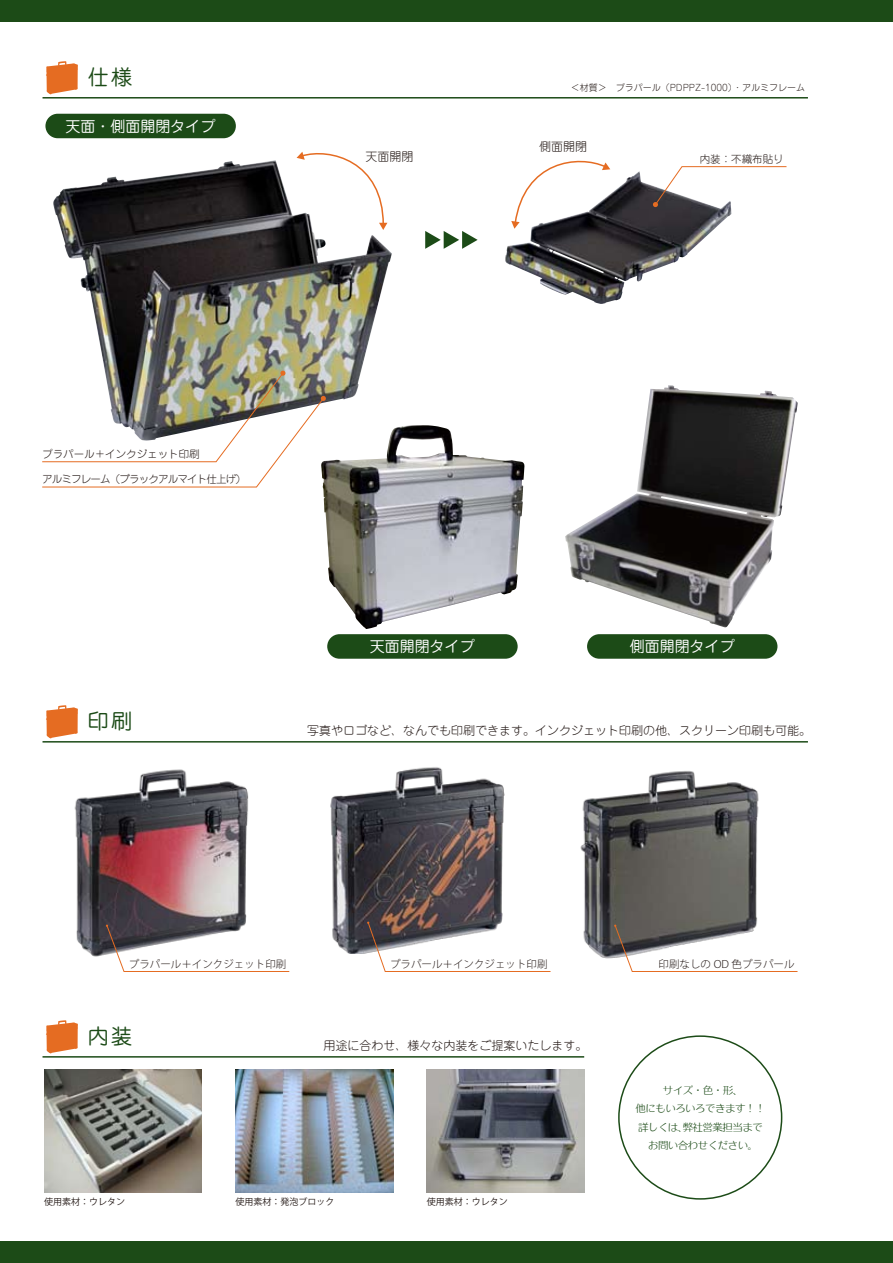
<style>
.page{position:relative;width:893px;height:1263px;background:#fff}
.page>*{position:absolute;margin:0;border:0;box-sizing:border-box;transform-origin:0 0}
.t1{font:21px "Jun 201 Pro";color:#1c4b17}
.t2{font:15px "Jun 201 Pro";color:#fff}
.t3{font:300 12px "Jun 101 Pro";color:#231815}
.t4{font:10.5px/18.3px "sbaim";letter-spacing:-.05em;color:#1c4b17;text-align:center}
.t5{font:300 10.5px "Koz Go Pro";color:#231815}
.t6{font:300 10.5px "Jun 101 Pro";letter-spacing:-.08em;color:#231815}
.t7{font:300 10.5px "Jun 101 Pro";color:#231815}
.t8{font:300 10.5px "Jun 101 Pro";letter-spacing:-.04em;color:#231815}
.t9{font:300 9px "Jun 101 Pro";color:#231815}
.t10{font:9px "Koz Go Pro";color:#231815}
</style>
<div class="page">
<div style="left:0;top:0;width:893px;height:21px;background:#1c4b17"></div>
<div style="left:0;top:1241px;width:893px;height:22px;background:#1c4b17"></div>
<img style="left:427px;top:1069px;width:157px;height:123px">
<img style="left:53px;top:160px;width:339px;height:243px">
<svg style="left:297px;top:151px;width:90px;height:79px"></svg>
<img style="left:42px;top:370px;width:284px;height:118px">
<img style="left:74px;top:769px;width:175px;height:188px">
<svg style="left:106px;top:924px;width:184px;height:48px"></svg>
<img style="left:580px;top:771px;width:179px;height:188px">
<svg style="left:614px;top:924px;width:184px;height:48px"></svg>
<img style="left:330px;top:767px;width:175px;height:187px">
<svg style="left:367px;top:921px;width:184px;height:51px"></svg>
<img style="left:44px;top:1069px;width:158px;height:123px">
<svg style="left:46px;top:61px;width:32px;height:33px"></svg>
<img style="left:235px;top:1069px;width:158px;height:123px">
<img style="left:321px;top:425px;width:204px;height:204px">
<img style="left:565px;top:385px;width:233px;height:243px">
<div style="left:45px;top:114px;width:191px;height:24px;background:#1c4b17;border-radius:12px"></div>
<div style="left:587px;top:634px;width:190px;height:25px;background:#1c4b17;border-radius:12px"></div>
<div style="left:327px;top:634px;width:191px;height:25px;background:#1c4b17;border-radius:12px"></div>
<img style="left:505px;top:171px;width:226px;height:133px">
<svg style="left:511px;top:160px;width:99px;height:69px"></svg>
<svg style="left:653px;top:166px;width:134px;height:41px"></svg>
<hr style="left:43px;top:97px;width:765px;height:2px;background:#1c4b17">
<svg style="left:46px;top:705px;width:32px;height:33px"></svg>
<hr style="left:43px;top:741px;width:765px;height:1px;background:#1c4b17">
<svg style="left:46px;top:1020px;width:32px;height:33px"></svg>
<hr style="left:43px;top:1056px;width:541px;height:1px;background:#1c4b17">
<svg style="left:425px;top:231px;width:53px;height:18px"></svg>
<p class="t1" style="left:88px;top:61px;width:46px">仕様</p>
<p class="t2" style="left:66px;top:114px;width:151px">天面・側面開閉タイプ</p>
<p class="t3" style="left:365px;top:147px;width:50px">天面開閉</p>
<p class="t9" style="left:571px;top:80px;width:236px">＜材質＞　プラパール（PDPPZ-1000）・アルミフレーム</p>
<p class="t3" style="left:539px;top:137px;width:49px">側面開閉</p>
<p class="t8" style="left:700px;top:151px;width:85px">内装：不織布貼り</p>
<p class="t7" style="left:42px;top:446px;width:159px">プラパール＋インクジェット印刷</p>
<p class="t6" style="left:42px;top:470px;width:205px">アルミフレーム（ブラックアルマイト仕上げ）</p>
<p class="t1" style="left:88px;top:704px;width:46px">印刷</p>
<p class="t2" style="left:370px;top:635px;width:106px">天面開閉タイプ</p>
<p class="t2" style="left:630px;top:635px;width:106px">側面開閉タイプ</p>
<p class="t3" style="left:307px;top:721px;width:505px">写真やロゴなど、なんでも印刷できます。インクジェット印刷の他、スクリーン印刷も可能。</p>
<p class="t5" style="left:129px;top:957px;width:159px">プラパール＋インクジェット印刷</p>
<p class="t5" style="left:390px;top:957px;width:159px">プラパール＋インクジェット印刷</p>
<p class="t5" style="left:658px;top:957px;width:138px">印刷なしの OD 色プラパール</p>
<p class="t1" style="left:88px;top:1019px;width:46px">内装</p>
<p class="t10" style="left:44px;top:1195px;width:83px">使用素材：ウレタン</p>
<p class="t3" style="left:323px;top:1036px;width:266px">用途に合わせ、様々な内装をご提案いたします。</p>
<p class="t10" style="left:235px;top:1195px;width:100px">使用素材：発泡ブロック</p>
<p class="t10" style="left:427px;top:1195px;width:82px">使用素材：ウレタン</p>
<p class="t4" style="left:635px;top:1081px;width:132px">サイズ・色・形、<br>他にもいろいろできます！！詳しくは、弊社営業担当までお問い合わせください。</p>
</div>
